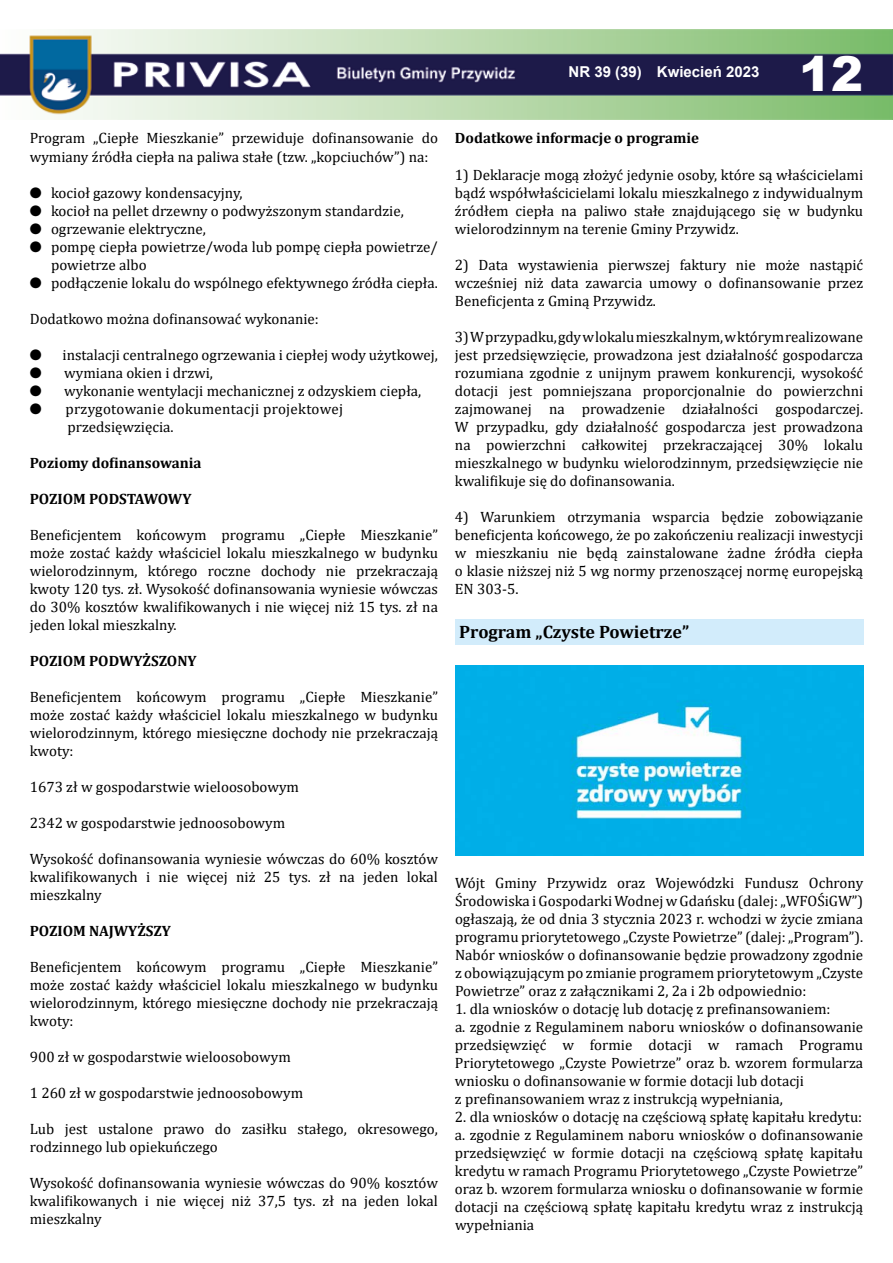
<style>
.page{position:relative;width:893px;height:1263px;background:#fff}
.page>*{position:absolute;margin:0;border:0;box-sizing:border-box;transform-origin:0 0}
.t1{font:900 48px "Arial";color:#fff}
.t2{font:700 18px "Cambria";color:#000}
.t3{font:15px/18px "Cambria";color:#000;text-align:justify}
.t4{font:700 15px "Cambria";color:#000}
.t5{font:15px/18px "Cambria";letter-spacing:.02em;color:#000}
.t6{font:700 15px "Arial";color:#fff}
.t7{font:15px "Dixieland Normal";color:#000}
.s1{font-family:"Dixieland Normal"}
</style>
<div class="page">
<img style="left:0;top:30px;width:893px;height:89px">
<img style="left:455px;top:666px;width:408px;height:190px">
<div style="left:455px;top:619px;width:408px;height:26px;background:#d2ecfb"></div>
<p class="t3" style="left:30px;top:129px;width:410px">Program „Ciepłe Mieszkanie” przewiduje dofinansowanie do wymiany źródła ciepła na paliwa stałe (tzw. „kopciuchów”) na:</p>
<p class="t3" style="left:30px;top:183px;width:214px"><span class="s1">O</span> kocioł gazowy kondensacyjny,</p>
<p class="t3" style="left:30px;top:201px;width:376px"><span class="s1">O</span> kocioł na pellet drzewny o podwyższonym standardzie,</p>
<p class="t3" style="left:30px;top:219px;width:178px"><span class="s1">O</span> ogrzewanie elektryczne,</p>
<p class="t3" style="left:30px;top:237px;width:410px"><span class="s1">O</span> pompę ciepła powietrze/woda lub pompę ciepła powietrze/</p>
<p class="t3" style="left:51px;top:255px;width:97px">powietrze albo</p>
<p class="t3" style="left:30px;top:273px;width:410px"><span class="s1">O</span> podłączenie lokalu do wspólnego efektywnego źródła ciepła.</p>
<p class="t3" style="left:30px;top:309px;width:291px">Dodatkowo można dofinansować wykonanie:</p>
<p class="t7" style="left:30px;top:347px;width:13px">O</p>
<p class="t3" style="left:63px;top:345px;width:377px">instalacji centralnego ogrzewania i ciepłej wody użytkowej,</p>
<p class="t7" style="left:30px;top:365px;width:13px">O</p>
<p class="t3" style="left:64px;top:363px;width:150px">wymiana okien i drzwi,</p>
<p class="t7" style="left:30px;top:383px;width:13px">O</p>
<p class="t3" style="left:64px;top:381px;width:359px">wykonanie wentylacji mechanicznej z odzyskiem ciepła,</p>
<p class="t7" style="left:30px;top:401px;width:13px">O</p>
<p class="t5" style="left:65px;top:399px;width:279px">przygotowanie dokumentacji projektowej przedsięwzięcia.</p>
<p class="t4" style="left:30px;top:452px;width:173px">Poziomy dofinansowania</p>
<p class="t4" style="left:30px;top:488px;width:163px">POZIOM PODSTAWOWY</p>
<p class="t3" style="left:30px;top:525px;width:410px">Beneficjentem końcowym programu „Ciepłe Mieszkanie” może zostać każdy właściciel lokalu mieszkalnego w budynku wielorodzinnym, którego roczne dochody nie przekraczają kwoty 120 tys. zł. Wysokość dofinansowania wyniesie wówczas do 30% kosztów kwalifikowanych i nie więcej niż 15 tys. zł na jeden lokal mieszkalny.</p>
<p class="t4" style="left:30px;top:650px;width:168px">POZIOM PODWYŻSZONY</p>
<p class="t3" style="left:30px;top:687px;width:410px">Beneficjentem końcowym programu „Ciepłe Mieszkanie” może zostać każdy właściciel lokalu mieszkalnego w budynku wielorodzinnym, którego miesięczne dochody nie przekraczają kwoty:</p>
<p class="t3" style="left:30px;top:777px;width:271px">1673 zł w gospodarstwie wieloosobowym</p>
<p class="t3" style="left:30px;top:813px;width:257px">2342 w gospodarstwie jednoosobowym</p>
<p class="t3" style="left:30px;top:849px;width:410px">Wysokość dofinansowania wyniesie wówczas do 60% kosztów kwalifikowanych i nie więcej niż 25 tys. zł na jeden lokal mieszkalny</p>
<p class="t4" style="left:30px;top:920px;width:143px">POZIOM NAJWYŻSZY</p>
<p class="t3" style="left:30px;top:957px;width:410px">Beneficjentem końcowym programu „Ciepłe Mieszkanie” może zostać każdy właściciel lokalu mieszkalnego w budynku wielorodzinnym, którego miesięczne dochody nie przekraczają kwoty:</p>
<p class="t3" style="left:30px;top:1047px;width:263px">900 zł w gospodarstwie wieloosobowym</p>
<p class="t3" style="left:30px;top:1083px;width:275px">1 260 zł w gospodarstwie jednoosobowym</p>
<p class="t3" style="left:30px;top:1119px;width:410px">Lub jest ustalone prawo do zasiłku stałego, okresowego, rodzinnego lub opiekuńczego</p>
<p class="t3" style="left:30px;top:1173px;width:410px">Wysokość dofinansowania wyniesie wówczas do 90% kosztów kwalifikowanych i nie więcej niż 37,5 tys. zł na jeden lokal mieszkalny</p>
<p class="t6" style="left:568px;top:61px;width:192px">NR 39 (39) Kwiecień 2023</p>
<h1 class="t1" style="left:799px;top:39px;width:66px">12</h1>
<p class="t4" style="left:455px;top:128px;width:246px">Dodatkowe informacje o programie</p>
<p class="t3" style="left:455px;top:165px;width:410px">1) Deklaracje mogą złożyć jedynie osoby, które są właścicielami bądź współwłaścicielami lokalu mieszkalnego z indywidualnym źródłem ciepła na paliwo stałe znajdującego się w budynku wielorodzinnym na terenie Gminy Przywidz.</p>
<p class="t3" style="left:455px;top:255px;width:410px">2) Data wystawienia pierwszej faktury nie może nastąpić wcześniej niż data zawarcia umowy o dofinansowanie przez Beneficjenta z Gminą Przywidz.</p>
<p class="t3" style="left:455px;top:327px;width:410px">3) Wprzypadku, gdy wlokalu mieszkalnym, wktórym realizowane jest przedsięwzięcie, prowadzona jest działalność gospodarcza rozumiana zgodnie z unijnym prawem konkurencji, wysokość dotacji jest pomniejszana proporcjonalnie do powierzchni zajmowanej na prowadzenie działalności gospodarczej.<br>W przypadku, gdy działalność gospodarcza jest prowadzona na powierzchni całkowitej przekraczającej 30% lokalu mieszkalnego w budynku wielorodzinnym, przedsięwzięcie nie kwalifikuje się do dofinansowania.</p>
<p class="t3" style="left:455px;top:507px;width:410px">4) Warunkiem otrzymania wsparcia będzie zobowiązanie beneficjenta końcowego, że po zakończeniu realizacji inwestycji w mieszkaniu nie będą zainstalowane żadne źródła ciepła o klasie niższej niż 5 wg normy przenoszącej normę europejską EN 303-5.</p>
<p class="t2" style="left:459px;top:619px;width:232px">Program „Czyste Powietrze”</p>
<p class="t3" style="left:455px;top:873px;width:410px">Wójt Gminy Przywidz oraz Wojewódzki Fundusz Ochrony Środowiska iGospodarki Wodnej wGdańsku (dalej: „WFOŚiGW”) ogłaszają, że od dnia 3 stycznia 2023 r. wchodzi w życie zmiana programu priorytetowego „Czyste Powietrze” (dalej: „Program”).<br>Nabór wniosków o dofinansowanie będzie prowadzony zgodnie z obowiązującym po zmianie programem priorytetowym „Czyste Powietrze” oraz z załącznikami 2, 2a i 2b odpowiednio:</p>
<p class="t3" style="left:455px;top:999px;width:410px;text-align:left">1. dla wniosków o dotację lub dotację z prefinansowaniem:<br>a. zgodnie z Regulaminem naboru wniosków o dofinansowanie przedsięwzięć w formie dotacji w ramach Programu Priorytetowego „Czyste Powietrze” oraz b. wzorem formularza wniosku o dofinansowanie w formie dotacji lub dotacji<br>z prefinansowaniem wraz z instrukcją wypełniania,</p>
<p class="t3" style="left:455px;top:1107px;width:410px">2. dla wniosków o dotację na częściową spłatę kapitału kredytu: a. zgodnie z Regulaminem naboru wniosków o dofinansowanie przedsięwzięć w formie dotacji na częściową spłatę kapitału kredytu w ramach Programu Priorytetowego „Czyste Powietrze” oraz b. wzorem formularza wniosku o dofinansowanie w formie dotacji na częściową spłatę kapitału kredytu wraz z instrukcją wypełniania</p>
</div>
